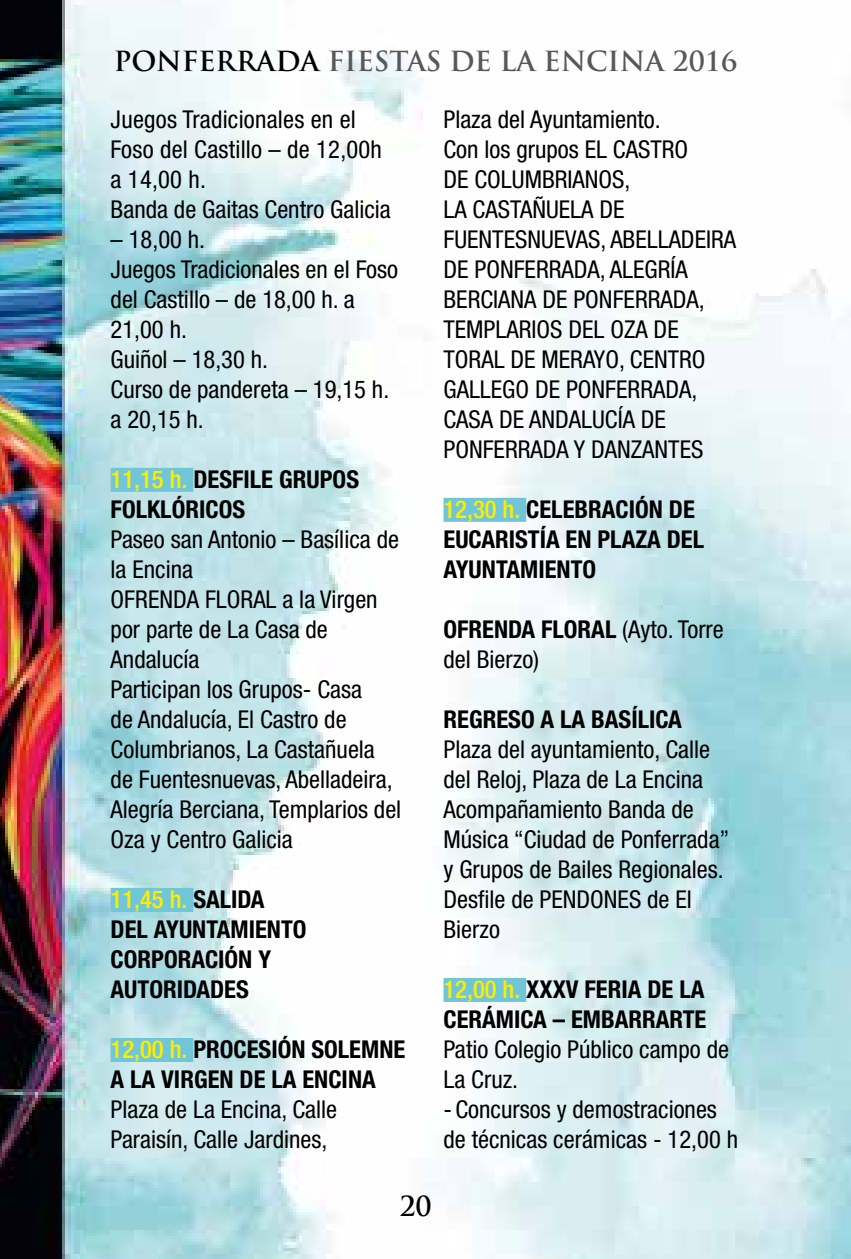
<style>
.page{position:relative;width:851px;height:1259px;background:#fff}
.page>*{position:absolute;margin:0;border:0;box-sizing:border-box;transform-origin:0 0}
.t1{font:700 27px "Trajan Pro";color:#58585a}
.t2{font:700 27px "Trajan Pro";color:#000}
.t3{font:condensed 24.6px/30px "Helvetica Neue LT Std";color:#000}
.t4{font:700 condensed 24.6px/30px "Helvetica Neue LT Std";color:#000}
.s1{color:#000}
.s2{font-weight:500;color:#ffed00}
.s3{font-weight:700}
</style>
<div class="page">
<img style="left:0;top:0;width:850px;height:1259px">
<div style="left:111px;top:468px;width:82px;height:24px;background:#70c6d6"></div>
<div style="left:111px;top:888px;width:82px;height:24px;background:#70c6d6"></div>
<div style="left:111px;top:1038px;width:82px;height:24px;background:#70c6d6"></div>
<div style="left:443px;top:498px;width:83px;height:24px;background:#70c6d6"></div>
<div style="left:443px;top:978px;width:83px;height:24px;background:#70c6d6"></div>
<p class="t1" style="left:114px;top:45px;width:625px"><span class="s1">PONFERRADA</span> FIESTAS DE LA ENCINA 2016</p>
<p class="t3" style="left:111px;top:104px;width:282px">Juegos Tradicionales en el<br>Foso del Castillo – de 12,00h a 14,00 h.<br>Banda de Gaitas Centro Galicia</p>
<p class="t3" style="left:111px;top:224px;width:289px">– 18,00 h.<br>Juegos Tradicionales en el Foso del Castillo – de 18,00 h. a<br>21,00 h.<br>Guiñol – 18,30 h.<br>Curso de pandereta – 19,15 h. a 20,15 h.</p>
<p class="t4" style="left:111px;top:464px;width:250px"><span class="s2">11,15 h.</span> DESFILE GRUPOS<br>FOLKLÓRICOS</p>
<p class="t3" style="left:111px;top:524px;width:292px">Paseo san Antonio – Basílica de la Encina<br>OFRENDA FLORAL a la Virgen por parte de La Casa de<br>Andalucía<br>Participan los Grupos- Casa<br>de Andalucía, El Castro de<br>Columbrianos, La Castañuela de Fuentesnuevas, Abelladeira,<br>Alegría Berciana, Templarios del<br>Oza y Centro Galicia</p>
<p class="t4" style="left:111px;top:884px;width:197px"><span class="s2">11,45 h.</span> SALIDA<br>DEL AYUNTAMIENTO<br>CORPORACIÓN Y<br>AUTORIDADES</p>
<p class="t4" style="left:111px;top:1034px;width:296px"><span class="s2">12,00 h.</span> PROCESIÓN SOLEMNE<br>A LA VIRGEN DE LA ENCINA</p>
<p class="t3" style="left:111px;top:1094px;width:228px">Plaza de La Encina, Calle<br>Paraisín, Calle Jardines,</p>
<p class="t3" style="left:443px;top:104px;width:294px">Plaza del Ayuntamiento.<br>Con los grupos EL CASTRO<br>DE COLUMBRIANOS,<br>LA CASTAÑUELA DE<br>FUENTESNUEVAS, ABELLADEIRA<br>DE PONFERRADA, ALEGRÍA<br>BERCIANA DE PONFERRADA,<br>TEMPLARIOS DEL OZA DE<br>TORAL DE MERAYO, CENTRO<br>GALLEGO DE PONFERRADA,<br>CASA DE ANDALUCÍA DE<br>PONFERRADA Y DANZANTES</p>
<p class="t4" style="left:443px;top:494px;width:262px"><span class="s2">12,30 h.</span> CELEBRACIÓN DE<br>EUCARISTÍA EN PLAZA DEL<br>AYUNTAMIENTO</p>
<p class="t3" style="left:443px;top:614px;width:282px"><span class="s3">OFRENDA FLORAL</span> (Ayto. Torre del Bierzo)</p>
<p class="t4" style="left:443px;top:704px;width:240px">REGRESO A LA BASÍLICA</p>
<p class="t3" style="left:443px;top:734px;width:287px">Plaza del ayuntamiento, Calle del Reloj, Plaza de La Encina<br>Acompañamiento Banda de<br>Música “Ciudad de Ponferrada” y Grupos de Bailes Regionales.<br>Desfile de PENDONES de El<br>Bierzo</p>
<p class="t4" style="left:443px;top:974px;width:264px"><span class="s2">12,00 h.</span> XXXV FERIA DE LA<br>CERÁMICA – EMBARRARTE</p>
<p class="t3" style="left:443px;top:1034px;width:287px">Patio Colegio Público campo de<br>La Cruz.</p>
<p class="t3" style="left:443px;top:1094px;width:296px">- Concursos y demostraciones de técnicas cerámicas - 12,00 h</p>
<p class="t2" style="left:399px;top:1189px;width:34px">20</p>
</div>
